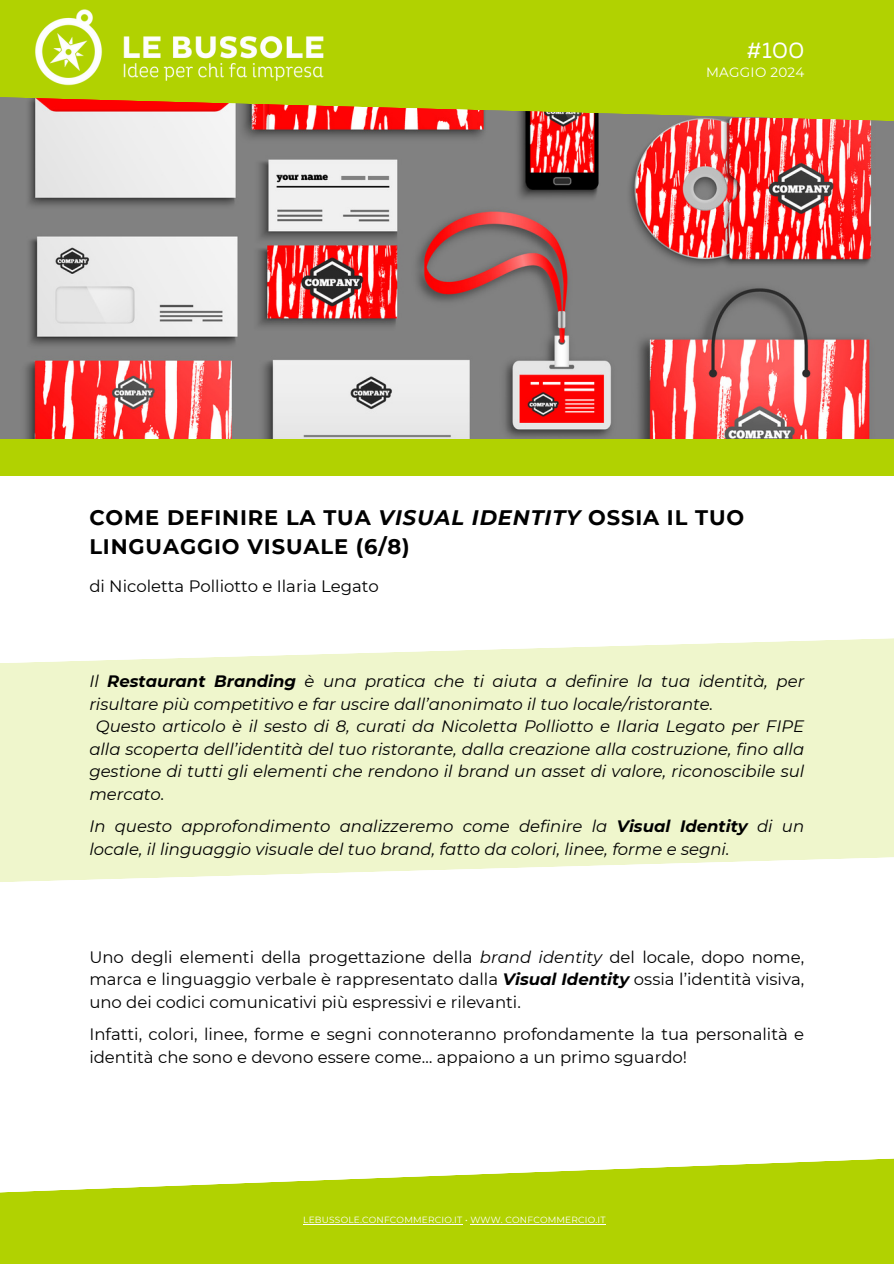
<style>
.page{position:relative;width:894px;height:1264px;background:#fff}
.page>*{position:absolute;margin:0;border:0;box-sizing:border-box;transform-origin:0 0}
.t1{font:22.5px "Muller";color:#fff}
.t2{font:700 21px/29.2px "Montserrat";letter-spacing:.04em;color:#000}
.t3{font:italic 16.5px/22.5px "Montserrat";color:#000}
.t4{font:16.5px/22.5px "Montserrat";color:#000;text-align:justify}
.t5{font:13.5px "Montserrat";letter-spacing:.02em;color:#fff}
.t6{font:9px "Montserrat";letter-spacing:.02em;color:#fff}
.s1{font-style:italic}
.s2{font-weight:700}
.s3{font-weight:700;font-style:italic}
</style>
<div class="page">
<img style="left:0;top:126px;width:893px;height:313px">
<div style="left:0;top:439px;width:893px;height:37px;background:#b1d201"></div>
<svg style="left:0;top:638px;width:893px;height:244px;background:#f0f6d1"></svg>
<svg style="left:0;top:1158px;width:893px;height:105px;fill:#b1d201"></svg>
<hr style="left:303px;top:1223px;width:159px;height:1px;background:#fff">
<hr style="left:470px;top:1223px;width:135px;height:1px;background:#fff">
<svg style="left:0;top:0;width:893px;height:126px;background:#b7bf15"></svg>
<img style="left:18px;top:0;width:325px;height:102px">
<p class="t1" style="left:746px;top:41px;width:59px">#100</p>
<p class="t5" style="left:705px;top:64px;width:100px">MAGGIO 2024</p>
<h2 class="t2" style="left:89px;top:502px;width:656px">COME DEFINIRE LA TUA <span class="s1">VISUAL IDENTITY</span> OSSIA IL TUO<br>LINGUAGGIO VISUALE (6/8)</h2>
<p class="t4" style="left:89px;top:575px;width:291px">di Nicoletta Polliotto e Ilaria Legato</p>
<h2 class="t3" style="left:89px;top:670px;width:716px">Il <span class="s2">Restaurant Branding</span> è una pratica che ti aiuta a definire la tua identità, per</h2>
<h2 class="t3" style="left:89px;top:692px;width:625px">risultare più competitivo e far uscire dall’anonimato il tuo locale/ristorante.</h2>
<h2 class="t3" style="left:96px;top:715px;width:709px">Questo articolo è il sesto di 8, curati da Nicoletta Polliotto e Ilaria Legato per FIPE</h2>
<h2 class="t3" style="left:89px;top:737px;width:716px">alla scoperta dell’identità del tuo ristorante, dalla creazione alla costruzione, fino alla</h2>
<h2 class="t3" style="left:89px;top:760px;width:716px">gestione di tutti gli elementi che rendono il brand un asset di valore, riconoscibile sul</h2>
<h2 class="t3" style="left:89px;top:782px;width:77px">mercato.</h2>
<h2 class="t3" style="left:89px;top:815px;width:716px">In questo approfondimento analizzeremo come definire la <span class="s2">Visual Identity</span> di un locale, il linguaggio visuale del tuo brand, fatto da colori, linee, forme e segni.</h2>
<h2 class="t4" style="left:89px;top:945px;width:716px">Uno degli elementi della progettazione della <span class="s1">brand identity</span> del locale, dopo nome, marca e linguaggio verbale è rappresentato dalla <span class="s3">Visual Identity</span> ossia l’identità visiva, uno dei codici comunicativi più espressivi e rilevanti.</h2>
<h2 class="t4" style="left:89px;top:1023px;width:716px">Infatti, colori, linee, forme e segni connoteranno profondamente la tua personalità e identità che sono e devono essere come… appaiono a un primo sguardo!</h2>
<h3 class="t6" style="left:303px;top:1214px;width:304px">LEBUSSOLE.CONFCOMMERCIO.IT • WWW. CONFCOMMERCIO.IT</h3>
</div>
